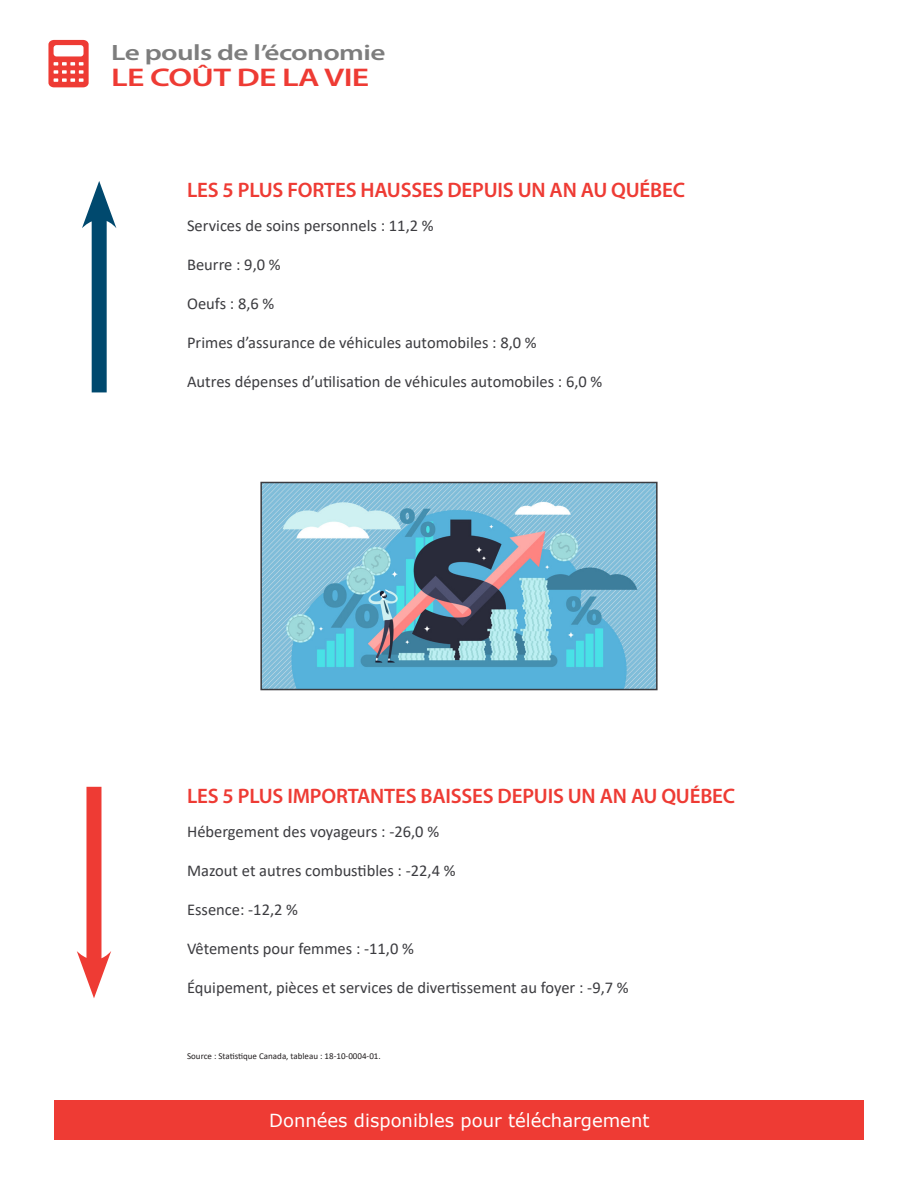
<style>
.page{position:relative;width:918px;height:1188px;background:#fff}
.page>*{position:absolute;margin:0;border:0;box-sizing:border-box;transform-origin:0 0}
.t1{font:600 25.65px "Myriad Pro";letter-spacing:-.02em;color:#ee3b34;scale:1.32 1}
.t2{font:600 22.2px "Myriad Pro";letter-spacing:-.02em;color:#7d7d7d;scale:1.32 1}
.t3{font:600 21px "Myriad Pro";letter-spacing:-.01em;color:#ee3b34}
.t4{font:18px "Verdana";color:#fff}
.t5{font:16.5px "Calibri";color:#3c3c40}
.Source{font:9px "Calibri";color:#231f20}
</style>
<div class="page">
<svg style="left:48px;top:40px;width:41px;height:47px"></svg>
<div style="left:55px;top:1100px;width:809px;height:39px;background:#ee3b34"></div>
<div style="left:86px;top:787px;width:15px;height:183px;background:#ee3b34"></div>
<svg style="left:77px;top:951px;width:34px;height:47px"></svg>
<div style="left:92px;top:209px;width:15px;height:183px;background:#00496e"></div>
<svg style="left:82px;top:181px;width:34px;height:47px"></svg>
<img style="left:263px;top:485px;width:392px;height:202px">
<div style="left:260px;top:482px;width:398px;height:208px;border:2px solid #3c3c40"></div>
<h2 class="t2" style="left:111px;top:39px;width:209px">Le pouls de l’économie</h2>
<h1 class="t1" style="left:111px;top:61px;width:197px">LE COÛT DE LA VIE</h1>
<p class="t3" style="left:187px;top:176px;width:499px">LES 5 PLUS FORTES HAUSSES DEPUIS UN AN AU QUÉBEC</p>
<p class="t5" style="left:187px;top:214px;width:248px">Services de soins personnels : 11,2 %</p>
<p class="t5" style="left:187px;top:253px;width:95px">Beurre : 9,0 %</p>
<p class="t5" style="left:187px;top:292px;width:89px">Oeufs : 8,6 %</p>
<p class="t5" style="left:187px;top:331px;width:351px">Primes d’assurance de véhicules automobiles : 8,0 %</p>
<p class="t5" style="left:187px;top:370px;width:417px">Autres dépenses d’utilisation de véhicules automobiles : 6,0 %</p>
<p class="t3" style="left:187px;top:782px;width:550px">LES 5 PLUS IMPORTANTES BAISSES DEPUIS UN AN AU QUÉBEC</p>
<p class="t5" style="left:187px;top:820px;width:254px">Hébergement des voyageurs : -26,0 %</p>
<p class="t5" style="left:187px;top:859px;width:270px">Mazout et autres combustibles : -22,4 %</p>
<p class="t5" style="left:187px;top:898px;width:112px">Essence: -12,2 %</p>
<p class="t5" style="left:187px;top:937px;width:228px">Vêtements pour femmes : -11,0 %</p>
<p class="t5" style="left:187px;top:976px;width:443px">Équipement, pièces et services de divertissement au foyer : -9,7 %</p>
<p class="Source" style="left:187px;top:1050px;width:195px">Source : Statistique Canada, tableau : 18-10-0004-01.</p>
<p class="t4" style="left:269px;top:1108px;width:382px">Données disponibles pour téléchargement</p>
</div>
